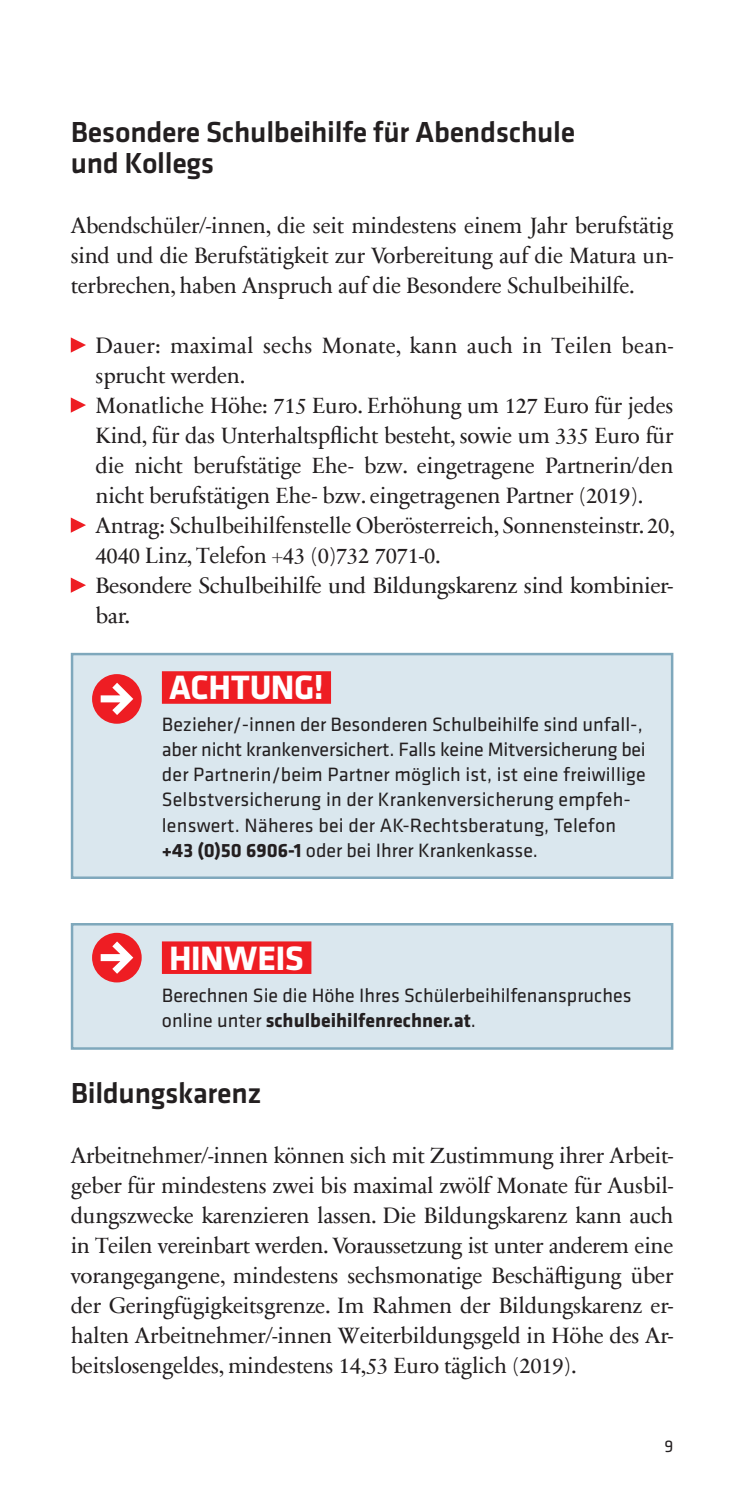
<style>
.page{position:relative;width:745px;height:1489px;background:#fff}
.page>*{position:absolute;margin:0;border:0;box-sizing:border-box;transform-origin:0 0}
.t1{font:700 35px "Klavika Basic";letter-spacing:-.015em;color:#fff}
.t2{font:500 30px/30px "Klavika Basic";letter-spacing:-.01em;color:#231f20}
.t3{font:22.5px/30px "Sabon Next Com";letter-spacing:-.01em;color:#231f20;text-align:justify}
.t4{font:20px/25px "Klavika Basic";color:#231f20}
.t5{font:17.5px "Klavika Basic";color:#231f20}
.s1{font-weight:700}
</style>
<div class="page">
<svg style="left:71px;top:337px;width:15px;height:15px"></svg>
<svg style="left:71px;top:397px;width:15px;height:15px"></svg>
<svg style="left:71px;top:517px;width:15px;height:15px"></svg>
<svg style="left:71px;top:577px;width:15px;height:15px"></svg>
<div style="left:72px;top:654px;width:600px;height:223px;background:#dae7ee"></div>
<div style="left:162px;top:671px;width:169px;height:32px;background:#ee1d23"></div>
<div style="left:71px;top:652px;width:602px;height:226px;border:2px solid #7fa8bc"></div>
<div style="left:92px;top:674px;width:50px;height:49px;background:#ee1d23;border-radius:50%"></div>
<svg style="left:101px;top:682px;width:32px;height:33px"></svg>
<div style="left:72px;top:924px;width:600px;height:124px;background:#dae7ee"></div>
<div style="left:162px;top:941px;width:149px;height:32px;background:#ee1d23"></div>
<div style="left:71px;top:922px;width:602px;height:127px;border:2px solid #7fa8bc"></div>
<div style="left:92px;top:932px;width:50px;height:50px;background:#ee1d23;border-radius:50%"></div>
<svg style="left:101px;top:941px;width:32px;height:32px"></svg>
<h2 class="t2" style="left:71px;top:117px;width:506px">Besondere Schulbeihilfe für Abendschule und Kollegs</h2>
<p class="t3" style="left:71px;top:209px;width:604px">Abendschüler/-innen, die seit mindestens einem Jahr berufstätig sind und die Berufstätigkeit zur Vorbereitung auf die Matura un&shy;terbrechen, haben Anspruch auf die Besondere Schulbeihilfe.</p>
<p class="t3" style="left:96px;top:329px;width:581px;text-align:left">Dauer: maximal sechs Monate, kann auch in Teilen bean&shy;sprucht werden.<br>Monatliche Höhe: 715 Euro. Erhöhung um 127 Euro für jedes Kind, für das Unterhaltspflicht besteht, sowie um 335 Euro für die nicht berufstätige Ehe- bzw. eingetragene Partnerin/den nicht berufstätigen Ehe- bzw. eingetragenen Partner (2019).<br>Antrag: Schulbeihilfenstelle Oberösterreich, Sonnensteinstr. 20, 4040 Linz, Telefon +43 (0)732 7071-0.<br>Besondere Schulbeihilfe und Bildungskarenz sind kombinier&shy;bar.</p>
<h1 class="t1" style="left:169px;top:662px;width:156px">ACHTUNG!</h1>
<p class="t4" style="left:162px;top:711px;width:485px">Bezieher/-innen der Besonderen Schulbeihilfe sind unfall-, aber nicht krankenversichert. Falls keine Mitversicherung bei der Partnerin/beim Partner möglich ist, ist eine freiwillige Selbstversicherung in der Krankenversicherung empfeh&shy;lenswert. Näheres bei der AK-Rechtsberatung, Telefon <span class="s1">+43 (0)50 6906-1</span> oder bei Ihrer Krankenkasse.</p>
<h1 class="t1" style="left:169px;top:932px;width:136px">HINWEIS</h1>
<p class="t4" style="left:162px;top:981px;width:471px">Berechnen Sie die Höhe Ihres Schülerbeihilfenanspruches online unter <span class="s1">schulbeihilfenrechner.at</span>.</p>
<h2 class="t2" style="left:71px;top:1077px;width:192px">Bildungskarenz</h2>
<p class="t3" style="left:71px;top:1139px;width:604px">Arbeitnehmer/-innen können sich mit Zustimmung ihrer Arbeit&shy;geber für mindestens zwei bis maximal zwölf Monate für Ausbil&shy;dungszwecke karenzieren lassen. Die Bildungskarenz kann auch in Teilen vereinbart werden. Voraussetzung ist unter anderem eine vorangegangene, mindestens sechsmonatige Beschäftigung über der Geringfügigkeitsgrenze. Im Rahmen der Bildungskarenz er&shy;halten Arbeitnehmer/-innen Weiterbildungsgeld in Höhe des Ar&shy;beitslosengeldes, mindestens 14,53 Euro täglich (2019).</p>
<p class="t5" style="left:664px;top:1434px;width:10px">9</p>
</div>
